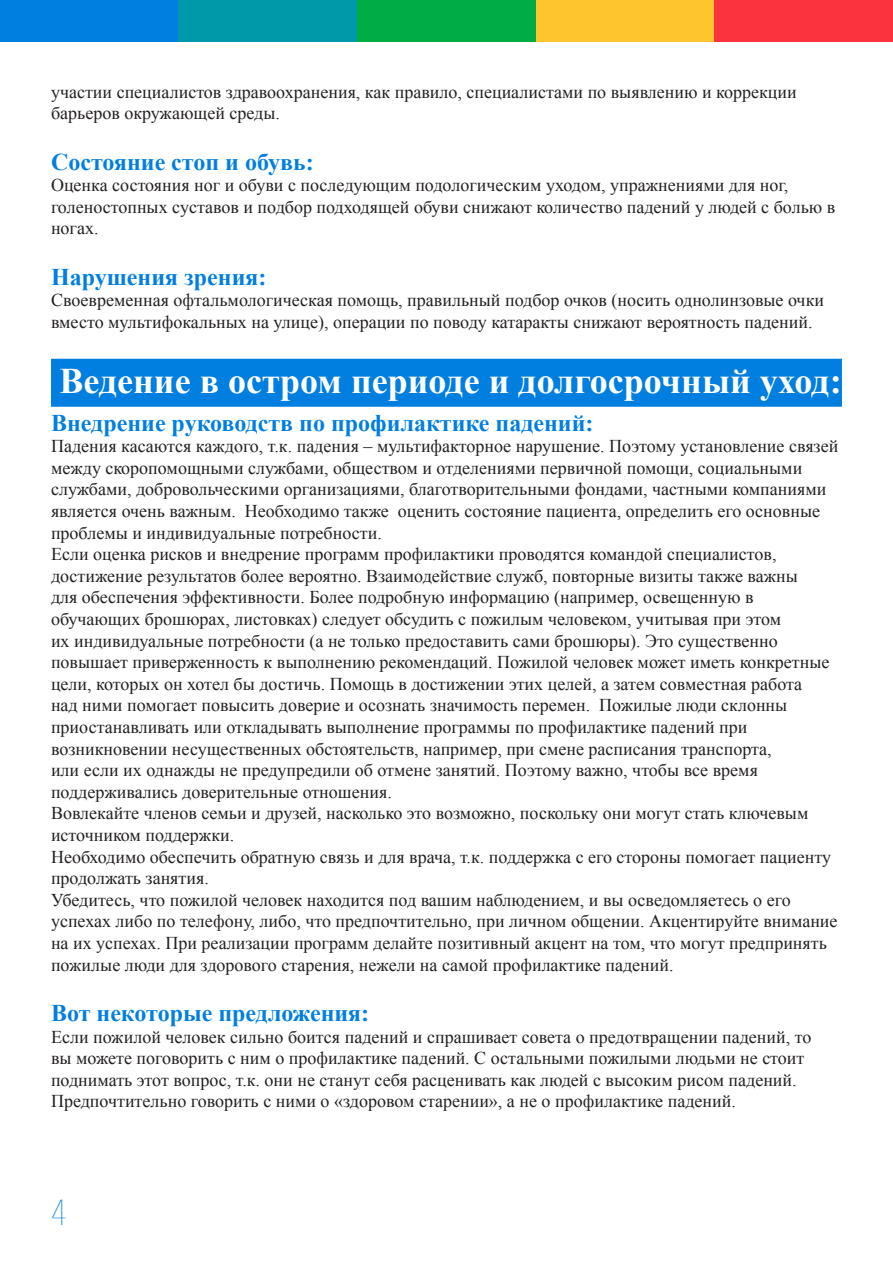
<style>
.page{position:relative;width:893px;height:1263px;background:#fff}
.page>*{position:absolute;margin:0;border:0;box-sizing:border-box;transform-origin:0 0}
.Headline{font:700 36px "Times New Roman";color:#fff}
.t1{font:200 36px "Avenir Next Condensed";color:#007fe1}
.subhaed{font:700 24px "Times New Roman";color:#007fe1}
.Body_text{font:18px/21.6px "Times New Roman";color:#231f20}
</style>
<div class="page">
<div style="left:0;top:0;width:179px;height:41px;background:#007fe1"></div>
<div style="left:179px;top:0;width:178px;height:41px;background:#0099a9"></div>
<div style="left:357px;top:0;width:179px;height:41px;background:#00ad44"></div>
<div style="left:536px;top:0;width:178px;height:41px;background:#ffc52d"></div>
<div style="left:714px;top:0;width:179px;height:41px;background:#fb333e"></div>
<div style="left:51px;top:359px;width:791px;height:48px;background:#007fe1"></div>
<p class="Body_text" style="left:51px;top:80px;width:747px">участии специалистов здравоохранения, как правило, специалистами по выявлению и коррекции барьеров окружающей среды.</p>
<p class="subhaed" style="left:51px;top:145px;width:264px">Состояние стоп и обувь:</p>
<p class="Body_text" style="left:51px;top:174px;width:786px">Оценка состояния ног и обуви с последующим подологическим уходом, упражнениями для ног, голеностопных суставов и подбор подходящей обуви снижают количество падений у людей с болью в ногах.</p>
<p class="subhaed" style="left:51px;top:260px;width:217px">Нарушения зрения:</p>
<p class="Body_text" style="left:51px;top:289px;width:774px">Своевременная офтальмологическая помощь, правильный подбор очков (носить однолинзовые очки вместо мультифокальных на улице), операции по поводу катаракты снижают вероятность падений.</p>
<p class="Headline" style="left:60px;top:356px;width:784px">Ведение в остром периоде и долгосрочный уход:</p>
<p class="subhaed" style="left:51px;top:406px;width:544px">Внедрение руководств по профилактике падений:</p>
<p class="Body_text" style="left:51px;top:435px;width:789px">Падения касаются каждого, т.к. падения – мультифакторное нарушение. Поэтому установление связей между скоропомощными службами, обществом и отделениями первичной помощи, социальными службами, добровольческими организациями, благотворительными фондами, частными компаниями является очень важным. Необходимо также оценить состояние пациента, определить его основные проблемы и индивидуальные потребности.</p>
<p class="Body_text" style="left:51px;top:543px;width:780px">Если оценка рисков и внедрение программ профилактики проводятся командой специалистов, достижение результатов более вероятно. Взаимодействие служб, повторные визиты также важны<br>для обеспечения эффективности. Более подробную информацию (например, освещенную в обучающих брошюрах, листовках) следует обсудить с пожилым человеком, учитывая при этом<br>их индивидуальные потребности (а не только предоставить сами брошюры). Это существенно повышает приверженность к выполнению рекомендаций. Пожилой человек может иметь конкретные цели, которых он хотел бы достичь. Помощь в достижении этих целей, а затем совместная работа над ними помогает повысить доверие и осознать значимость перемен. Пожилые люди склонны приостанавливать или откладывать выполнение программы по профилактике падений при возникновении несущественных обстоятельств, например, при смене расписания транспорта,<br>или если их однажды не предупредили об отмене занятий. Поэтому важно, чтобы все время поддерживались доверительные отношения.</p>
<p class="Body_text" style="left:51px;top:802px;width:759px">Вовлекайте членов семьи и друзей, насколько это возможно, поскольку они могут стать ключевым источником поддержки.</p>
<p class="Body_text" style="left:51px;top:845px;width:781px">Необходимо обеспечить обратную связь и для врача, т.к. поддержка с его стороны помогает пациенту продолжать занятия.</p>
<p class="Body_text" style="left:51px;top:889px;width:788px">Убедитесь, что пожилой человек находится под вашим наблюдением, и вы осведомляетесь о его успехах либо по телефону, либо, что предпочтительно, при личном общении. Акцентируйте внимание на их успехах. При реализации программ делайте позитивный акцент на том, что могут предпринять пожилые люди для здорового старения, нежели на самой профилактике падений.</p>
<p class="subhaed" style="left:51px;top:996px;width:320px">Вот некоторые предложения:</p>
<p class="Body_text" style="left:51px;top:1025px;width:762px">Если пожилой человек сильно боится падений и спрашивает совета о предотвращении падений, то вы можете поговорить с ним о профилактике падений. С остальными пожилыми людьми не стоит поднимать этот вопрос, т.к. они не станут себя расценивать как людей с высоким рисом падений.<br>Предпочтительно говорить с ними о «здоровом старении», а не о профилактике падений.</p>
<h1 class="t1" style="left:51px;top:1190px;width:17px">4</h1>
</div>
